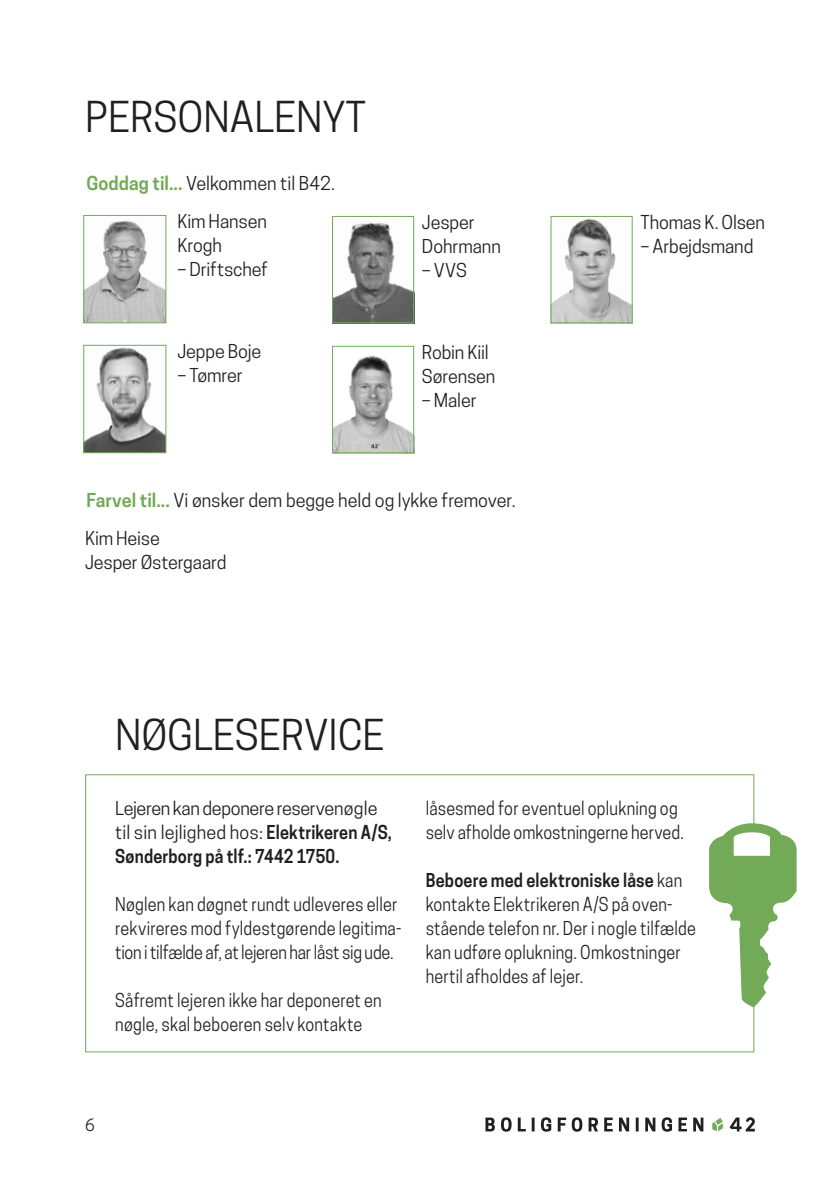
<style>
.page{position:relative;width:840px;height:1191px;background:#fff}
.page>*{position:absolute;margin:0;border:0;box-sizing:border-box;transform-origin:0 0}
.Navn{font:40px "Cooper Hewitt";color:#231f20}
.Overskrift{font:40px "Cooper Hewitt";color:#231f20}
.Navn-2{font:18px/24px "Cooper Hewitt";letter-spacing:.01em;color:#231f20;scale:.9 1}
.Brødtekst{font:18px/24px "Cooper Hewitt";letter-spacing:-.005em;color:#231f20}
.Navn-3{font:18px/24px "Cooper Hewitt";letter-spacing:-.015em;color:#231f20}
.Navn-4{font:18px "Cooper Hewitt";letter-spacing:.01em;color:#231f20}
.t1{font:16px "Cooper Hewitt";color:#231f20}
.s1{font-weight:600;color:#72aa58}
.s2{font-weight:600}
</style>
<div class="page">
<img style="left:334px;top:355px;width:78px;height:96px">
<div style="left:332px;top:346px;width:82px;height:107px;border:1px solid #72aa58"></div>
<img style="left:85px;top:220px;width:79px;height:101px">
<div style="left:83px;top:215px;width:83px;height:108px;border:1px solid #72aa58"></div>
<img style="left:85px;top:347px;width:79px;height:104px">
<div style="left:83px;top:345px;width:83px;height:108px;border:1px solid #72aa58"></div>
<svg style="left:709px;top:823px;width:87px;height:184px"></svg>
<img style="left:334px;top:223px;width:78px;height:98px">
<div style="left:332px;top:216px;width:82px;height:107px;border:1px solid #72aa58"></div>
<img style="left:552px;top:219px;width:78px;height:102px">
<div style="left:550px;top:216px;width:82px;height:107px;border:1px solid #72aa58"></div>
<svg style="left:485px;top:1117px;width:269px;height:14px"></svg>
<p class="Navn" style="left:85px;top:94px;width:282px">PERSONALENYT</p>
<p class="Navn-4" style="left:87px;top:173px;width:250px"><span class="s1">Goddag til...</span> Velkommen til B42.</p>
<p class="Brødtekst" style="left:177px;top:210px;width:91px">Kim Hansen<br>Krogh</p>
<p class="Brødtekst" style="left:177px;top:258px;width:92px">– Driftschef</p>
<p class="Brødtekst" style="left:177px;top:339px;width:85px">Jeppe Boje</p>
<p class="Brødtekst" style="left:177px;top:363px;width:67px">– Tømrer</p>
<p class="Brødtekst" style="left:422px;top:211px;width:80px">Jesper<br>Dohrmann</p>
<p class="Brødtekst" style="left:422px;top:259px;width:46px">– VVS</p>
<p class="Brødtekst" style="left:422px;top:340px;width:75px">Robin Kiil<br>Sørensen</p>
<p class="Brødtekst" style="left:422px;top:388px;width:56px">– Maler</p>
<p class="Navn-4" style="left:87px;top:490px;width:430px"><span class="s1">Farvel til...</span> Vi ønsker dem begge held og lykke fremover.</p>
<p class="Brødtekst" style="left:85px;top:526px;width:76px">Kim Heise</p>
<p class="Brødtekst" style="left:85px;top:550px;width:143px">Jesper Østergaard</p>
<p class="Overskrift" style="left:115px;top:712px;width:271px">NØGLESERVICE</p>
<p class="Brødtekst" style="left:640px;top:211px;width:126px">Thomas K. Olsen</p>
<p class="Brødtekst" style="left:640px;top:235px;width:114px">– Arbejdsmand</p>
<p class="Navn-3" style="left:115px;top:796px;width:278px">Lejeren kan deponere reservenøgle til sin lejlighed hos: <span class="s2">Elektrikeren A/S,<br>Sønderborg på tlf.: 7442 1750.</span></p>
<p class="Navn-2" style="left:115px;top:892px;width:318px">Nøglen kan døgnet rundt udleveres eller rekvireres mod fyldestgørende legitima&shy;tion i tilfælde af, at lejeren har låst sig ude.</p>
<p class="Navn-2" style="left:115px;top:988px;width:297px">Såfremt lejeren ikke har deponeret en nøgle, skal beboeren selv kontakte</p>
<p class="Navn-2" style="left:425px;top:796px;width:288px">låsesmed for eventuel oplukning og selv afholde omkostningerne herved.</p>
<p class="Navn-2" style="left:425px;top:868px;width:302px"><span class="s2">Beboere med elektroniske låse</span> kan kontakte Elektrikeren A/S på oven&shy;stående telefon nr. Der i nogle tilfælde kan udføre oplukning. Omkostninger hertil afholdes af lejer.</p>
<p class="t1" style="left:85px;top:1115px;width:11px">6</p>
</div>
